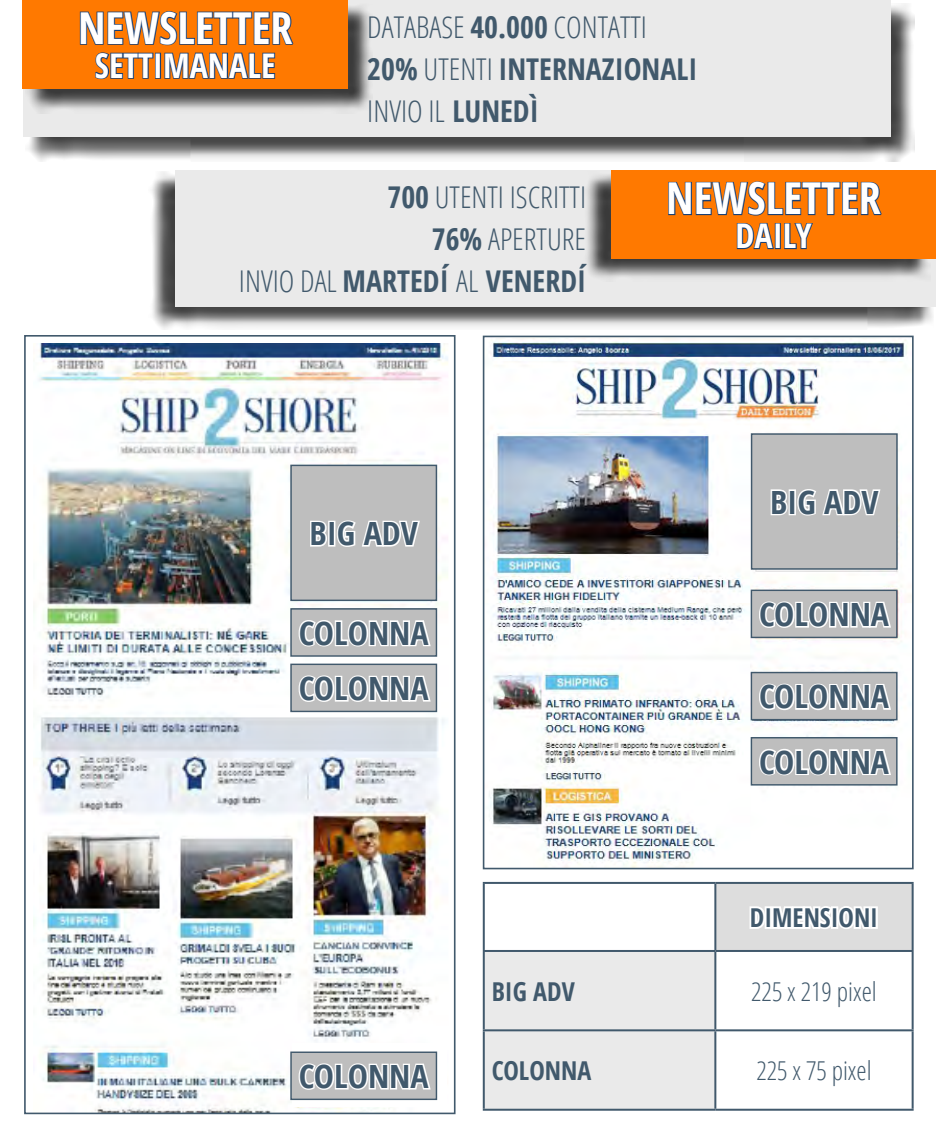
<style>
.page{position:relative;width:936px;height:1134px;background:#fff}
.page>*{position:absolute;margin:0;border:0;box-sizing:border-box;transform-origin:0 0}
.t1{font:700 condensed 44px "Open Sans";color:#fff}
.t2{font:700 condensed 34px "Open Sans";color:#fff}
.t3{font:700 condensed 32px/55.4px "Open Sans";color:#41596c;scale:1.06 1}
.t4{font:300 condensed 30px/42px "Open Sans";color:#41596c}
.t5{font:700 condensed 26px "Open Sans";color:#41596c}
.t6{font:300 condensed 26px "Open Sans";color:#41596c}
.s1{font-weight:700}
</style>
<div class="page">
<div style="left:26px;top:3px;width:889px;height:159px;background:#000;opacity:.75"></div>
<div style="left:23px;top:0;width:867px;height:136px;background:#eaeaea"></div>
<div style="left:715px;top:883px;width:197px;height:68px;background:#ddd"></div>
<div style="left:484px;top:952px;width:230px;height:157px;background:#eaeaea"></div>
<hr style="left:482px;top:882px;width:233px;height:2px;background:#41596c">
<hr style="left:482px;top:884px;width:2px;height:66px;background:#41596c">
<hr style="left:715px;top:882px;width:198px;height:2px;background:#41596c">
<hr style="left:714px;top:884px;width:2px;height:66px;background:#41596c">
<hr style="left:911px;top:884px;width:2px;height:66px;background:#41596c">
<hr style="left:482px;top:950px;width:233px;height:2px;background:#41596c">
<hr style="left:482px;top:952px;width:2px;height:77px;background:#41596c">
<hr style="left:715px;top:950px;width:198px;height:2px;background:#41596c">
<hr style="left:714px;top:952px;width:2px;height:77px;background:#41596c">
<hr style="left:911px;top:952px;width:2px;height:77px;background:#41596c">
<hr style="left:482px;top:1029px;width:233px;height:2px;background:#41596c">
<hr style="left:482px;top:1031px;width:2px;height:78px;background:#41596c">
<hr style="left:715px;top:1029px;width:198px;height:2px;background:#41596c">
<hr style="left:714px;top:1031px;width:2px;height:78px;background:#41596c">
<hr style="left:911px;top:1031px;width:2px;height:78px;background:#41596c">
<hr style="left:482px;top:1109px;width:233px;height:2px;background:#41596c">
<hr style="left:715px;top:1109px;width:198px;height:2px;background:#41596c">
<svg style="left:749px;top:906px;width:121px;height:23px;background:#fcfcfc"></svg>
<div style="left:870px;top:906px;width:7px;height:23px;border:4px solid #fff"></div>
<img style="left:33px;top:344px;width:415px;height:767px">
<div style="left:24px;top:335px;width:431px;height:779px;border:2px solid #41596c"></div>
<div style="left:291px;top:465px;width:145px;height:135px;background:#bebebe"></div>
<svg style="left:310px;top:520px;width:19px;height:27px"></svg>
<div style="left:328px;top:521px;width:7px;height:26px;border:3px solid #fff"></div>
<svg style="left:335px;top:520px;width:85px;height:27px"></svg>
<div style="left:290px;top:465px;width:147px;height:136px;border:1px solid #41596c"></div>
<div style="left:291px;top:609px;width:145px;height:47px;background:#bebebe"></div>
<div style="left:290px;top:608px;width:147px;height:49px;border:1px solid #41596c"></div>
<div style="left:292px;top:1044px;width:154px;height:63px;background:#fff"></div>
<div style="left:291px;top:664px;width:145px;height:47px;background:#bebebe"></div>
<svg style="left:297px;top:599px;width:135px;height:103px"></svg>
<div style="left:290px;top:664px;width:147px;height:48px;border:1px solid #41596c"></div>
<div style="left:291px;top:1052px;width:145px;height:47px;background:#bebebe"></div>
<svg style="left:297px;top:1030px;width:135px;height:60px"></svg>
<div style="left:290px;top:1051px;width:147px;height:49px;border:1px solid #41596c"></div>
<div style="left:148px;top:171px;width:785px;height:158px;background:#000;opacity:.75"></div>
<div style="left:176px;top:170px;width:759px;height:137px;background:#eaeaea"></div>
<div style="left:583px;top:171px;width:348px;height:110px;background:#000;opacity:.75"></div>
<div style="left:611px;top:170px;width:324px;height:88px;background:#ff7900"></div>
<svg style="left:668px;top:181px;width:214px;height:69px"></svg>
<div style="left:26px;top:3px;width:347px;height:110px;background:#000;opacity:.75"></div>
<div style="left:23px;top:0;width:325px;height:88px;background:#ff7900"></div>
<svg style="left:79px;top:11px;width:215px;height:69px"></svg>
<img style="left:488px;top:339px;width:422px;height:527px">
<div style="left:482px;top:336px;width:431px;height:533px;border:2px solid #41596c"></div>
<div style="left:751px;top:434px;width:145px;height:135px;background:#bebebe"></div>
<svg style="left:770px;top:489px;width:18px;height:27px"></svg>
<div style="left:788px;top:489px;width:7px;height:26px;border:3px solid #fff"></div>
<svg style="left:795px;top:489px;width:86px;height:27px"></svg>
<div style="left:750px;top:433px;width:147px;height:137px;border:1px solid #41596c"></div>
<div style="left:751px;top:590px;width:145px;height:47px;background:#bebebe"></div>
<svg style="left:757px;top:569px;width:135px;height:59px"></svg>
<div style="left:750px;top:590px;width:147px;height:48px;border:1px solid #41596c"></div>
<div style="left:751px;top:672px;width:145px;height:48px;background:#bebebe"></div>
<div style="left:750px;top:672px;width:147px;height:48px;border:1px solid #41596c"></div>
<div style="left:751px;top:738px;width:145px;height:47px;background:#bebebe"></div>
<svg style="left:757px;top:651px;width:135px;height:125px"></svg>
<div style="left:750px;top:737px;width:147px;height:48px;border:1px solid #41596c"></div>
<h1 class="t1" style="left:78px;top:-3px;width:216px">NEWSLETTER</h1>
<p class="t2" style="left:95px;top:42px;width:182px">SETTIMANALE</p>
<p class="t4" style="left:367px;top:5px;width:331px">DATABASE <span class="s1">40.000</span> CONTATTI<br><span class="s1">20%</span> UTENTI <span class="s1">INTERNAZIONALI<br></span>INVIO IL <span class="s1">LUNEDÌ</span></p>
<p class="t4" style="left:239px;top:175px;width:349px;text-align:right"><span class="s1">700</span> UTENTI ISCRITTI<br><span class="s1">76%</span> APERTURE<br>INVIO DAL <span class="s1">MARTEDÍ</span> AL <span class="s1">VENERDÍ</span></p>
<h1 class="t1" style="left:666px;top:168px;width:216px">NEWSLETTER</h1>
<p class="t2" style="left:735px;top:212px;width:77px">DAILY</p>
<p class="t3" style="left:309px;top:505px;width:104px">BIG ADV</p>
<p class="t3" style="left:299px;top:605px;width:124px">COLONNA<br>COLONNA</p>
<p class="t3" style="left:299px;top:1048px;width:124px">COLONNA</p>
<p class="t3" style="left:770px;top:474px;width:104px">BIG ADV</p>
<p class="t3" style="left:759px;top:586px;width:124px">COLONNA</p>
<p class="t3" style="left:759px;top:663px;width:124px;line-height:65.2px">COLONNA<br>COLONNA</p>
<p class="t5" style="left:749px;top:899px;width:130px">DIMENSIONI</p>
<p class="t5" style="left:491px;top:973px;width:85px">BIG ADV</p>
<p class="t6" style="left:751px;top:973px;width:127px">225 x 219 pixel</p>
<p class="t5" style="left:491px;top:1052px;width:101px">COLONNA</p>
<p class="t6" style="left:756px;top:1053px;width:117px">225 x 75 pixel</p>
</div>
